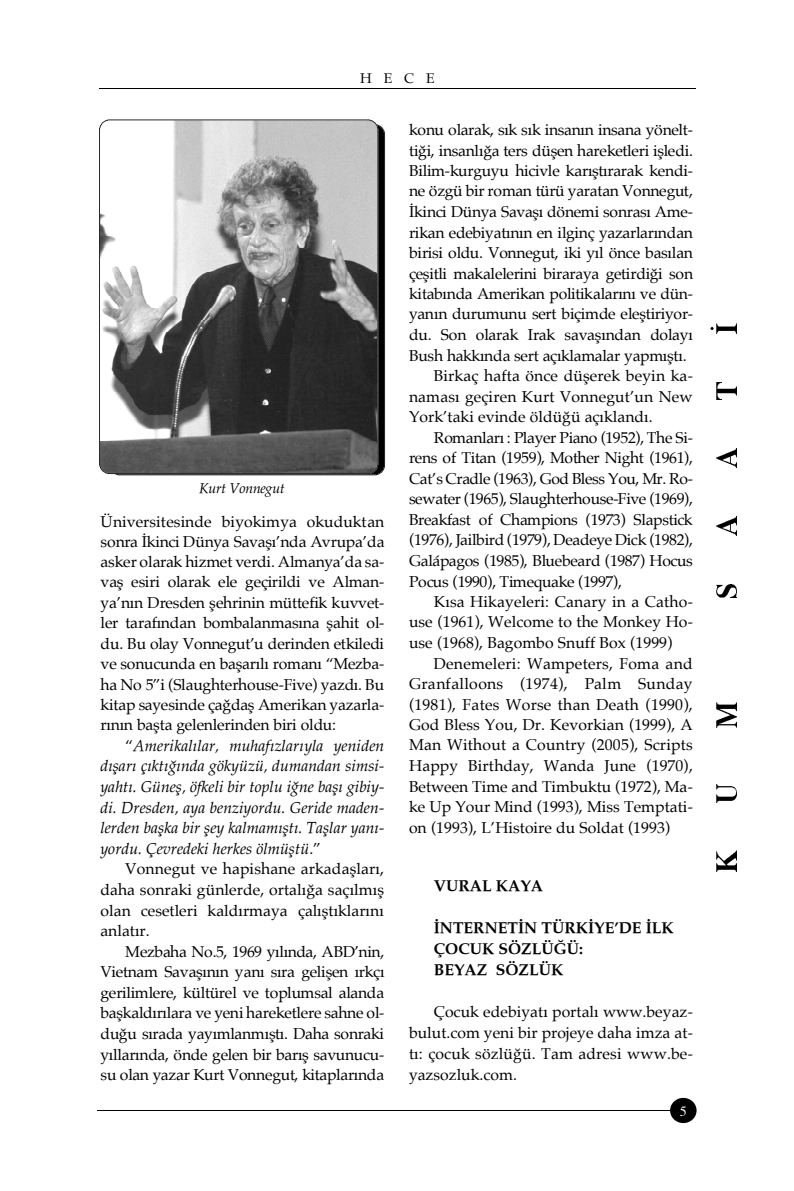
<style>
.page{position:relative;width:794px;height:1191px;background:#fff}
.page>*{position:absolute;margin:0;border:0;box-sizing:border-box;transform-origin:0 0}
.t1{font:15.75px/20.3px "Palatino";letter-spacing:-.015em;color:#000;text-align:justify}
.t2{font:italic 15.75px/20.7px "Palatino";color:#000;text-align:justify}
.t3{font:15.75px "Palatino";letter-spacing:.005em;color:#000}
.t4{font:15.75px "Palatino";letter-spacing:.01em;color:#000}
.t5{font:15.75px "Palatino";letter-spacing:.015em;color:#000}
.t6{font:700 15.75px/21px "Palatino";color:#000}
.t7{font:italic 14px "Palatino";letter-spacing:-.015em;color:#000}
.t8{font:14px "Palatino";color:#000}
.t9{font:14px "Times Tr Roman";color:#fff}
.s1{font-style:normal}
</style>
<div class="page">
<hr style="left:99px;top:88px;width:596px;height:1px;background:#000">
<hr style="left:97px;top:1110px;width:574px;height:1px;background:#000">
<svg style="left:670px;top:1098px;width:26px;height:25px"></svg>
<img style="left:716px;top:851px;width:19px;height:21px">
<img style="left:716px;top:784px;width:19px;height:19px">
<img style="left:716px;top:702px;width:19px;height:26px">
<img style="left:716px;top:585px;width:19px;height:13px">
<img style="left:716px;top:517px;width:19px;height:18px">
<img style="left:716px;top:449px;width:19px;height:18px">
<img style="left:716px;top:382px;width:19px;height:17px">
<img style="left:710px;top:323px;width:25px;height:11px">
<svg style="left:109px;top:124px;width:276px;height:351px;background:#171717"></svg>
<svg style="left:99px;top:119px;width:279px;height:355px"></svg>
<p class="t8" style="left:360px;top:70px;width:76px">H E C E</p>
<p class="t7" style="left:199px;top:480px;width:87px">Kurt Vonnegut</p>
<p class="t1" style="left:100px;top:511px;width:285px">Üniversitesinde biyokimya okuduktan sonra ‹kinci Dünya Savafl›’nda Avrupa’da asker olarak hizmet verdi. Almanya’da sa&shy;vafl esiri olarak ele geçirildi ve Alman&shy;ya’n›n Dresden flehrinin müttefik kuvvet&shy;ler taraf›ndan bombalanmas›na flahit ol&shy;du. Bu olay Vonnegut’u derinden etkiledi ve sonucunda en baflar›l› roman› “Mezba&shy;ha No 5”i (Slaughterhouse-Five) yazd›. Bu kitap sayesinde ça¤dafl Amerikan yazarla&shy;r›n›n baflta gelenlerinden biri oldu:</p>
<p class="t2" style="left:100px;top:735px;width:285px;text-indent:25px"><span class="s1">“</span>Amerikal›lar, muhaf›zlar›yla yeniden d›flar› ç›kt›¤›nda gökyüzü, dumandan simsi&shy;yaht›. Günefl, öfkeli bir toplu i¤ne bafl› gibiy&shy;di. Dresden, aya benziyordu. Geride maden&shy;lerden baflka bir fley kalmam›flt›. Tafllar yan›- yordu. Çevredeki herkes ölmüfltü<span class="s1">.”</span></p>
<p class="t1" style="left:100px;top:859px;width:285px;text-indent:25px">Vonnegut ve hapishane arkadafllar›, daha sonraki günlerde, ortal›¤a saç›lm›fl olan cesetleri kald›rmaya çal›flt›klar›n› anlat›r.</p>
<p class="t1" style="left:100px;top:941px;width:285px;text-indent:25px">Mezbaha No.5, 1969 y›l›nda, ABD’nin, Vietnam Savafl›n›n yan› s›ra geliflen ›rkç› gerilimlere, kültürel ve toplumsal alanda baflkald›r›lara ve yeni hareketlere sahne ol&shy;du¤u s›rada yay›mlanm›flt›. Daha sonraki y›llar›nda, önde gelen bir bar›fl savunucu&shy;su olan yazar Kurt Vonnegut, kitaplar›nda</p>
<p class="t1" style="left:409px;top:120px;width:285px">konu olarak, s›k s›k insan›n insana yönelt-</p>
<p class="t1" style="left:409px;top:140px;width:285px">ti¤i, insanl›¤a ters düflen hareketleri iflledi.</p>
<p class="t1" style="left:409px;top:161px;width:285px">Bilim-kurguyu hicivle kar›flt›rarak kendi-</p>
<p class="t1" style="left:409px;top:181px;width:285px">ne özgü bir roman türü yaratan Vonnegut,</p>
<p class="t1" style="left:409px;top:202px;width:285px">‹kinci Dünya Savafl› dönemi sonras› Ame-</p>
<p class="t1" style="left:409px;top:222px;width:285px">rikan edebiyat›n›n en ilginç yazarlar›ndan</p>
<p class="t1" style="left:409px;top:243px;width:285px">birisi oldu. Vonnegut, iki y›l önce bas›lan</p>
<p class="t1" style="left:409px;top:263px;width:286px">çeflitli makalelerini biraraya getirdi¤i son</p>
<p class="t1" style="left:409px;top:284px;width:285px">kitab›nda Amerikan politikalar›n› ve dün-</p>
<p class="t1" style="left:409px;top:304px;width:285px">yan›n durumunu sert biçimde elefltiriyor-</p>
<p class="t1" style="left:409px;top:325px;width:285px">du. Son olarak Irak savafl›ndan dolay›</p>
<p class="t1" style="left:409px;top:345px;width:279px">Bush hakk›nda sert aç›klamalar yapm›flt›.</p>
<p class="t4" style="left:433px;top:367px;width:260px">Birkaç hafta önce düflerek beyin ka-</p>
<p class="t3" style="left:409px;top:387px;width:285px">namas› geçiren Kurt Vonnegut’un New</p>
<p class="t1" style="left:409px;top:407px;width:245px">York’taki evinde öldü¤ü aç›kland›.</p>
<p class="t1" style="left:433px;top:428px;width:260px">Romanlar› : Player Piano (1952), The Si-</p>
<p class="t1" style="left:409px;top:448px;width:285px">rens of Titan (1959), Mother Night (1961),</p>
<p class="t1" style="left:409px;top:468px;width:285px">Cat’s Cradle (1963), God Bless You, Mr. Ro-</p>
<p class="t1" style="left:409px;top:489px;width:285px">sewater (1965), Slaughterhouse-Five (1969),</p>
<p class="t1" style="left:409px;top:510px;width:285px">Breakfast of Champions (1973) Slapstick</p>
<p class="t1" style="left:409px;top:530px;width:285px">(1976), Jailbird (1979), Deadeye Dick (1982),</p>
<p class="t1" style="left:409px;top:551px;width:285px">Galápagos (1985), Bluebeard (1987) Hocus</p>
<p class="t1" style="left:409px;top:571px;width:214px">Pocus (1990), Timequake (1997),</p>
<p class="t4" style="left:433px;top:592px;width:260px">K›sa Hikayeleri: Canary in a Catho-</p>
<p class="t3" style="left:409px;top:613px;width:285px">use (1961), Welcome to the Monkey Ho-</p>
<p class="t1" style="left:409px;top:633px;width:265px">use (1968), Bagombo Snuff Box (1999)</p>
<p class="t5" style="left:433px;top:654px;width:260px">Denemeleri: Wampeters, Foma and</p>
<p class="t3" style="left:409px;top:675px;width:285px">Granfalloons (1974), Palm Sunday</p>
<p class="t5" style="left:409px;top:695px;width:285px">(1981), Fates Worse than Death (1990),</p>
<p class="t3" style="left:409px;top:716px;width:285px">God Bless You, Dr. Kevorkian (1999), A</p>
<p class="t4" style="left:409px;top:736px;width:285px">Man Without a Country (2005), Scripts</p>
<p class="t1" style="left:409px;top:756px;width:285px">Happy Birthday, Wanda June (1970),</p>
<p class="t1" style="left:409px;top:776px;width:285px">Between Time and Timbuktu (1972), Ma-</p>
<p class="t1" style="left:409px;top:797px;width:285px">ke Up Your Mind (1993), Miss Temptati-</p>
<p class="t1" style="left:409px;top:817px;width:262px">on (1993), L’Histoire du Soldat (1993)</p>
<p class="t6" style="left:433px;top:875px;width:111px">VURAL KAYA</p>
<p class="t6" style="left:433px;top:917px;width:241px">‹NTERNET‹N TÜRK‹YE’DE ‹LK<br>ÇOCUK SÖZLÜ⁄Ü:<br>BEYAZ SÖZLÜK</p>
<p class="t1" style="left:409px;top:1001px;width:285px;line-height:21.2px;text-indent:25px">Çocuk edebiyat› portal› www.beyaz&shy;bulut.com yeni bir projeye daha imza at&shy;t›: çocuk sözlü¤ü. Tam adresi www.be&shy;yazsozluk.com.</p>
<p class="t9" style="left:679px;top:1102px;width:8px">5</p>
</div>
